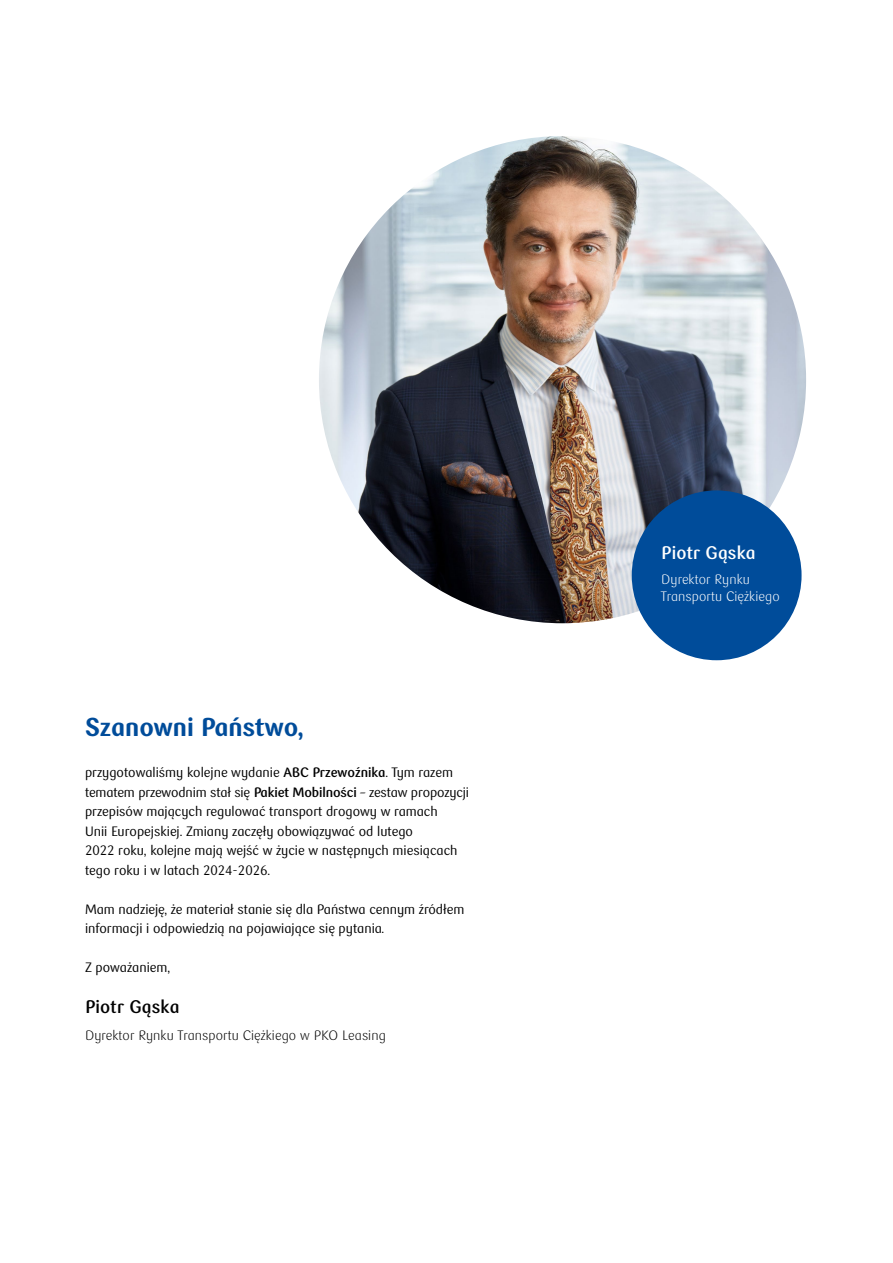
<style>
.page{position:relative;width:893px;height:1263px;background:#fff}
.page>*{position:absolute;margin:0;border:0;box-sizing:border-box;transform-origin:0 0}
.t1{font:900 25.5px "PKO Bank Polski";color:#004c9a}
.t2{font:700 18px "PKO Bank Polski";letter-spacing:.01em;color:#fff}
.t3{font:700 18px "PKO Bank Polski";letter-spacing:.01em;color:#000}
.t4{font:13.5px/19.5px "PKO Bank Polski";color:#000}
.t5{font:300 13.5px "PKO Bank Polski";letter-spacing:.01em;color:#000}
.t6{font:300 13.5px/16.5px "PKO Bank Polski";letter-spacing:.01em;color:#fff}
.s1{font-weight:700}
</style>
<div class="page">
<img style="left:319px;top:136px;width:487px;height:487px;border-radius:244px">
<div style="left:632px;top:490px;width:169px;height:170px;background:#004c9a;border-radius:50%"></div>
<h1 class="t1" style="left:85px;top:712px;width:220px">Szanowni Państwo,</h1>
<p class="t4" style="left:85px;top:763px;width:386px">przygotowaliśmy kolejne wydanie <span class="s1">ABC Przewoźnika</span>. Tym razem tematem przewodnim stał się <span class="s1">Pakiet Mobilności</span> – zestaw propozycji przepisów mających regulować transport drogowy w ramach<br>Unii Europejskiej. Zmiany zaczęły obowiązywać od lutego<br>2022 roku, kolejne mają wejść w życie w następnych miesiącach tego roku i w latach 2024-2026.</p>
<p class="t4" style="left:85px;top:900px;width:381px">Mam nadzieję, że materiał stanie się dla Państwa cennym źródłem informacji i odpowiedzią na pojawiające się pytania.</p>
<p class="t4" style="left:85px;top:958px;width:87px">Z poważaniem,</p>
<h2 class="t3" style="left:85px;top:997px;width:96px">Piotr Gąska</h2>
<p class="t5" style="left:85px;top:1028px;width:302px">Dyrektor Rynku Transportu Ciężkiego w PKO Leasing</p>
<h2 class="t2" style="left:661px;top:543px;width:96px">Piotr Gąska</h2>
<p class="t6" style="left:661px;top:572px;width:120px">Dyrektor Rynku<br>Transportu Ciężkiego</p>
</div>
